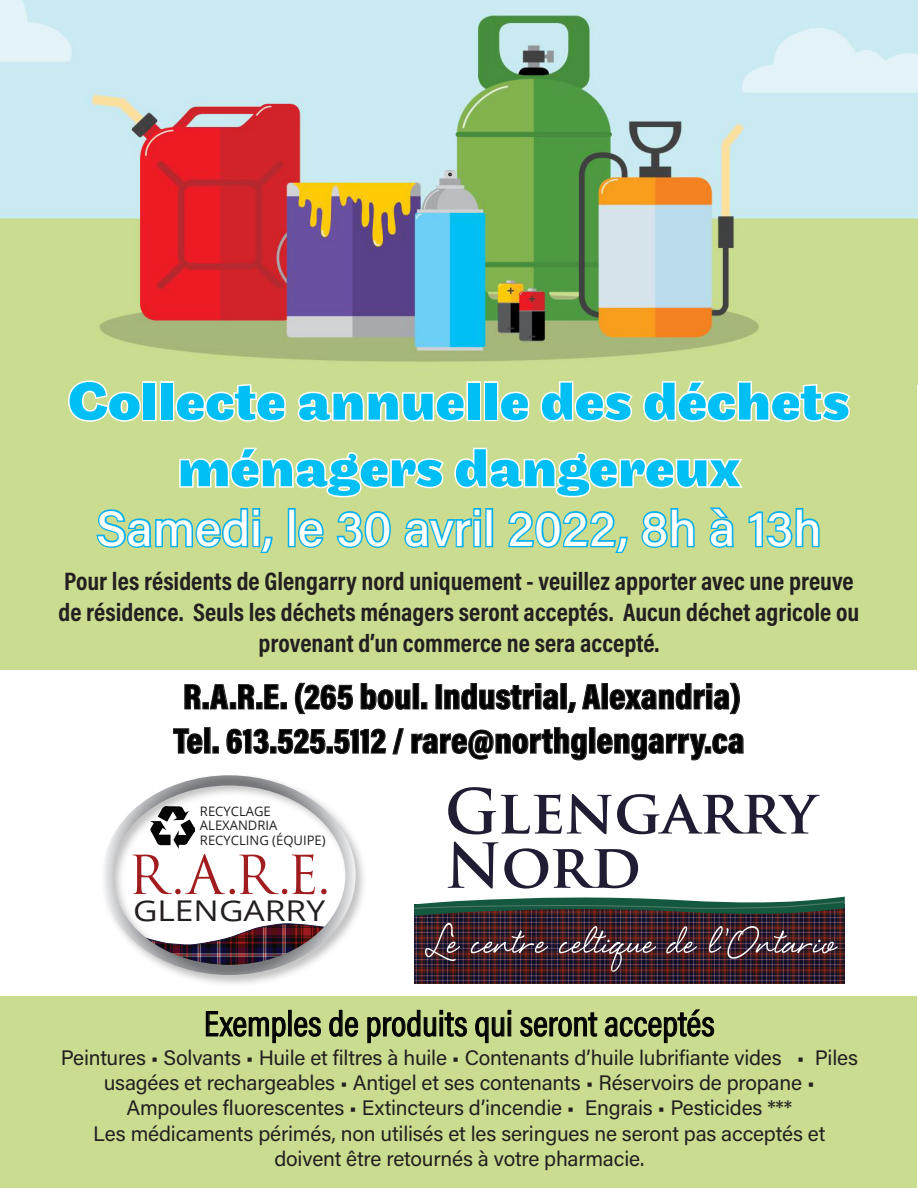
<style>
.page{position:relative;width:918px;height:1188px;background:#fff}
.page>*{position:absolute;margin:0;border:0;box-sizing:border-box;transform-origin:0 0}
.t1{font:700 55.5px/66.6px "Maple";color:#00bff5;text-align:center}
.t2{font:52.2px "Trajan Pro 3";color:#a11c1f}
.t3{font:500 49.5px "Acumin Pro";color:#fff}
.t4{font:900 36px "Acumin Pro Cond";color:#000}
.t5{font:36px "Acumin Pro Cond";color:#000}
.t6{font:28.65px "Open Sans";color:#231f20;scale:1.18 1}
.t7{font:700 25.5px/30.6px "Acumin Pro Cond";color:#231f20;text-align:center}
.t8{font:21px/25.2px "Acumin Pro";letter-spacing:-.01em;color:#231f20;text-align:center}
.t9{font:13.05px/14.5px "Open Sans";color:#231f20}
</style>
<div class="page">
<div style="left:1px;top:997px;width:916px;height:191px;background:#cadc90"></div>
<img style="left:0;top:0;width:918px;height:385px">
<div style="left:1px;top:372px;width:916px;height:298px;background:#cadc90"></div>
<svg style="left:68px;top:380px;width:73px;height:42px"></svg>
<div style="left:142px;top:381px;width:15px;height:40px;border:3px solid #fff"></div>
<div style="left:160px;top:381px;width:14px;height:40px;border:3px solid #fff"></div>
<svg style="left:174px;top:382px;width:112px;height:40px"></svg>
<svg style="left:297px;top:391px;width:169px;height:31px"></svg>
<div style="left:466px;top:381px;width:15px;height:40px;border:3px solid #fff"></div>
<div style="left:484px;top:381px;width:14px;height:40px;border:3px solid #fff"></div>
<svg style="left:498px;top:390px;width:32px;height:32px"></svg>
<svg style="left:540px;top:381px;width:93px;height:41px"></svg>
<svg style="left:643px;top:381px;width:208px;height:41px"></svg>
<svg style="left:96px;top:447px;width:724px;height:106px"></svg>
<svg style="left:184px;top:684px;width:102px;height:26px"></svg>
<svg style="left:295px;top:683px;width:58px;height:31px"></svg>
<svg style="left:360px;top:683px;width:51px;height:27px"></svg>
<div style="left:413px;top:684px;width:6px;height:25px;border:1px solid #231f20"></div>
<svg style="left:421px;top:703px;width:6px;height:6px"></svg>
<div style="left:436px;top:685px;width:6px;height:24px;border:1px solid #231f20"></div>
<svg style="left:444px;top:683px;width:115px;height:27px"></svg>
<svg style="left:567px;top:702px;width:9px;height:11px"></svg>
<svg style="left:582px;top:684px;width:19px;height:26px"></svg>
<svg style="left:609px;top:683px;width:131px;height:31px"></svg>
<svg style="left:206px;top:1011px;width:80px;height:32px"></svg>
<svg style="left:294px;top:1017px;width:27px;height:20px"></svg>
<svg style="left:329px;top:1010px;width:29px;height:27px"></svg>
<svg style="left:367px;top:1010px;width:100px;height:33px"></svg>
<svg style="left:475px;top:1010px;width:36px;height:33px"></svg>
<svg style="left:520px;top:1012px;width:78px;height:25px"></svg>
<svg style="left:605px;top:1009px;width:109px;height:34px"></svg>
<svg style="left:173px;top:728px;width:30px;height:26px"></svg>
<svg style="left:213px;top:747px;width:5px;height:6px"></svg>
<svg style="left:226px;top:728px;width:160px;height:26px"></svg>
<svg style="left:392px;top:728px;width:12px;height:27px"></svg>
<svg style="left:411px;top:727px;width:176px;height:34px"></svg>
<div style="left:589px;top:728px;width:6px;height:25px;border:1px solid #231f20"></div>
<svg style="left:597px;top:733px;width:147px;height:28px"></svg>
<div style="left:100px;top:775px;width:268px;height:212px;background:#231f20;opacity:.3"></div>
<div style="left:103px;top:775px;width:253px;height:200px;border:10px solid #fff;border-radius:50%"></div>
<img style="left:151px;top:806px;width:44px;height:43px">
<img style="left:414px;top:916px;width:73px;height:15px">
<img style="left:487px;top:916px;width:69px;height:15px">
<img style="left:556px;top:916px;width:214px;height:15px">
<img style="left:770px;top:916px;width:75px;height:15px">
<svg style="left:414px;top:896px;width:431px;height:20px"></svg>
<svg style="left:448px;top:787px;width:372px;height:47px"></svg>
<svg style="left:448px;top:841px;width:50px;height:48px"></svg>
<svg style="left:504px;top:848px;width:134px;height:41px"></svg>
<img style="left:414px;top:931px;width:73px;height:52px">
<img style="left:487px;top:931px;width:69px;height:52px">
<img style="left:556px;top:931px;width:214px;height:52px">
<img style="left:770px;top:931px;width:75px;height:52px">
<svg style="left:425px;top:923px;width:35px;height:38px"></svg>
<svg style="left:471px;top:930px;width:77px;height:23px;background:#5b454e"></svg>
<img style="left:559px;top:926px;width:97px;height:46px">
<svg style="left:666px;top:926px;width:31px;height:28px"></svg>
<img style="left:709px;top:926px;width:129px;height:33px">
<p class="t1" style="left:68px;top:369px;width:783px">Collecte annuelle des déchets ménagers dangereux</p>
<p class="t3" style="left:96px;top:494px;width:727px">Samedi, le 30 avril 2022, 8h à 13h</p>
<p class="t7" style="left:58px;top:566px;width:803px">Pour les résidents de Glengarry nord uniquement - veuillez apporter avec une preuve de résidence. Seuls les déchets ménagers seront acceptés. Aucun déchet agricole ou provenant d’un commerce ne sera accepté.</p>
<p class="t4" style="left:183px;top:673px;width:560px">R.A.R.E. (265 boul. Industrial, Alexandria)</p>
<p class="t4" style="left:173px;top:717px;width:573px">Tel. 613.525.5112 / rare@northglengarry.ca</p>
<p class="t9" style="left:200px;top:803px;width:127px">RECYCLAGE<br>ALEXANDRIA<br>RECYCLING (ÉQUIPE)</p>
<p class="t2" style="left:128px;top:839px;width:204px">R.A.R.E.</p>
<p class="t6" style="left:133px;top:891px;width:164px">GLENGARRY</p>
<p class="t5" style="left:204px;top:1000px;width:512px">Exemples de produits qui seront acceptés</p>
<p class="t8" style="left:61px;top:1044px;width:799px">Peintures • Solvants • Huile et filtres à huile • Contenants d’huile lubrifiante vides • Piles usagées et rechargeables • Antigel et ses contenants • Réservoirs de propane •</p>
<p class="t8" style="left:126px;top:1095px;width:667px">Ampoules fluorescentes • Extincteurs d’incendie • Engrais • Pesticides ***</p>
<p class="t8" style="left:93px;top:1120px;width:734px">Les médicaments périmés, non utilisés et les seringues ne seront pas acceptés et</p>
<p class="t8" style="left:274px;top:1145px;width:371px">doivent être retournés à votre pharmacie.</p>
</div>
